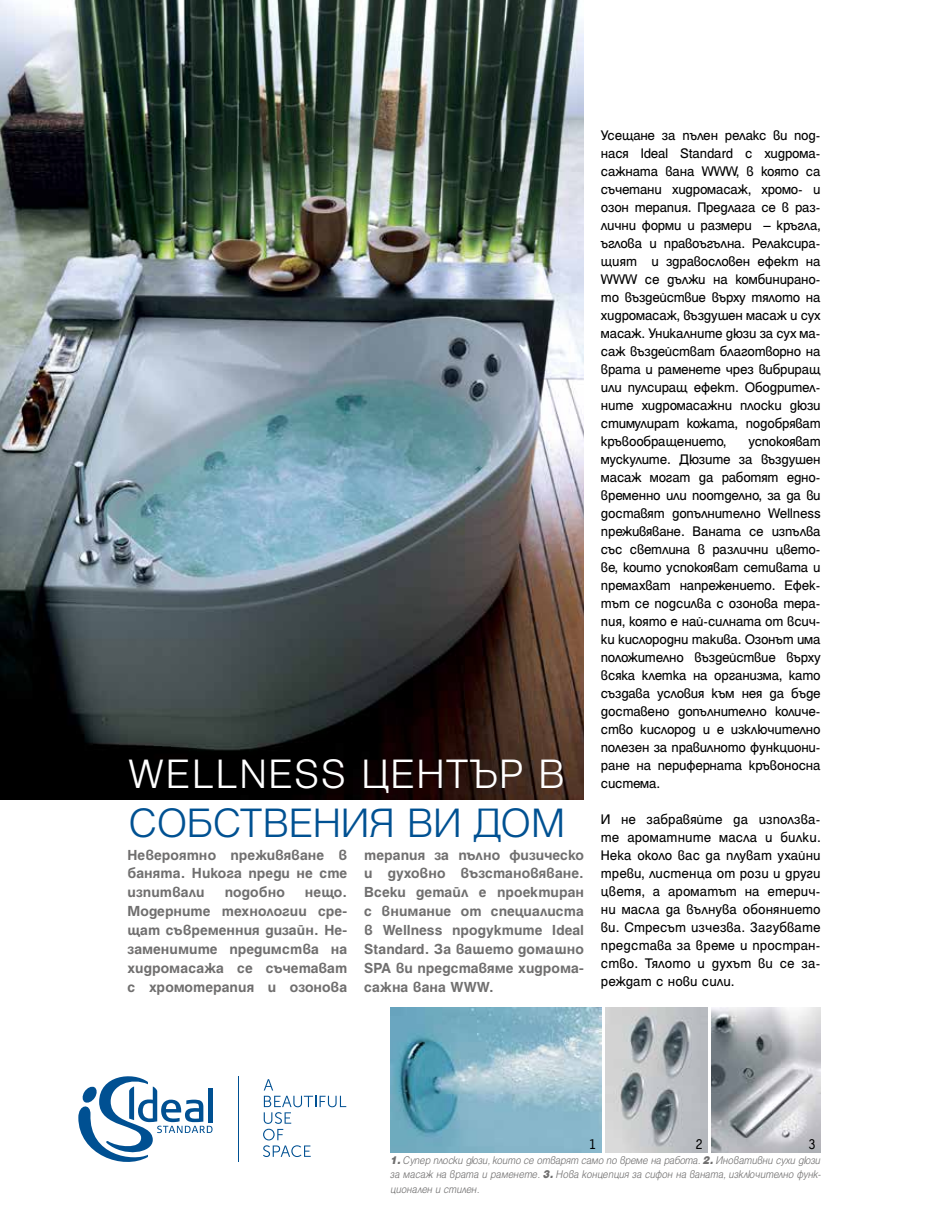
<style>
.page{position:relative;width:934px;height:1232px;background:#fff}
.page>*{position:absolute;margin:0;border:0;box-sizing:border-box;transform-origin:0 0}
.t1{font:300 44.4px "Helen Bg";letter-spacing:.04em;color:#fff}
.t2{font:300 44.4px "Helen Bg";letter-spacing:-.015em;color:#005192}
.t3{font:700 15.75px/18.9px "Helen Bg";letter-spacing:.005em;color:#706f6f;text-align:justify}
.t4{font:15px/18px "Helen Bg";letter-spacing:-.01em;color:#000;text-align:justify}
.t5{font:700 13.5px "Letter Gothic";color:#000}
.t6{font:italic 300 12px/14.4px "Helen Bg";letter-spacing:-.01em;color:#706f6f;text-align:justify;scale:.9 1}
.s1{font-weight:900}
</style>
<div class="page">
<img style="left:0;top:0;width:584px;height:799px">
<svg style="left:78px;top:1076px;width:135px;height:86px"></svg>
<svg style="left:263px;top:1079px;width:83px;height:77px"></svg>
<hr style="left:238px;top:1075px;width:1px;height:86px;background:#005092">
<img style="left:391px;top:1007px;width:210px;height:144px">
<img style="left:605px;top:1007px;width:103px;height:144px">
<img style="left:712px;top:1007px;width:109px;height:144px">
<h1 class="t1" style="left:128px;top:748px;width:438px">WELLNESS ЦЕНТЪР В</h1>
<h1 class="t2" style="left:128px;top:797px;width:438px">СОБСТВЕНИЯ ВИ ДОМ</h1>
<p class="t3" style="left:128px;top:844px;width:221px">Невероятно преживяване в банята. Никога преди не сте изпитвали</p>
<p class="t3" style="left:364px;top:844px;width:221px">терапия за пълно физическо и духовно възстановяване.<br>Всеки детайл е проектиран с внимание от специалиста в Wellness продуктите Ideal Standard. За вашето домашно SPA ви представяме хидрома&shy;сажна вана WWW.</p>
<p class="t3" style="left:225px;top:882px;width:62px">подобно</p>
<p class="t3" style="left:128px;top:882px;width:221px;text-indent:177px">нещо.<br>Модерните технологии сре&shy;щат съвременния дизайн. Не&shy;заменимите предимства на хидромасажа се съчетават с хромотерапия и озонова</p>
<p class="t4" style="left:601px;top:125px;width:221px">Усещане за пълен релакс ви под&shy;нася Ideal Standard с хидрома&shy;сажната вана WWW, в която са съчетани хидромасаж, хромо- и озон терапия. Предлага се в раз&shy;лични форми и размери – кръгла, ъглова и правоъгълна. Релаксира&shy;щият и здравословен ефект на WWW се дължи на комбинирано&shy;то въздействие върху тялото на хидромасаж, въздушен масаж и сух масаж. Уникалните дюзи за сух ма&shy;саж въздействат благотворно на врата и раменете чрез вибриращ или пулсиращ ефект. Ободрител&shy;ните хидромасажни плоски дюзи стимулират кожата, подобряват кръвообращението,</p>
<p class="t4" style="left:601px;top:431px;width:221px;text-indent:147px">успокояват мускулите. Дюзите за въздушен масаж могат да работят едно&shy;временно или поотделно, за да ви доставят допълнително Wellness преживяване. Ваната се изпълва със светлина в различни цвето&shy;ве, които успокояват сетивата и премахват напрежението. Ефек&shy;тът се подсилва с озонова тера&shy;пия, която е най-силната от всич&shy;ки кислородни такива. Озонът има положително въздействие върху всяка клетка на организма, като създава условия към нея да бъде доставено допълнително количе&shy;ство кислород и е изключително полезен за правилното функциони&shy;ране на периферната кръвоносна система.</p>
<p class="t4" style="left:601px;top:809px;width:221px">И не забравяйте да използва&shy;те ароматните масла и билки.<br>Нека около вас да плуват ухайни треви, листенца от рози и други цветя, а ароматът на етерич&shy;ни масла да вълнува обонянието ви. Стресът изчезва. Загубвате представа за време и простран&shy;ство. Тялото и духът ви се за&shy;реждат с нови сили.</p>
<p class="t5" style="left:589px;top:1135px;width:8px">1</p>
<p class="t5" style="left:696px;top:1135px;width:8px">2</p>
<p class="t5" style="left:809px;top:1135px;width:8px">3</p>
<p class="t6" style="left:391px;top:1152px;width:479px"><span class="s1">1.</span> Супер плоски дюзи, които се отварят само по време на работа. <span class="s1">2.</span> Иновативни сухи дюзи за масаж на врата и раменете. <span class="s1">3.</span> Нова концепция за сифон на ваната, изключително функ&shy;ционален и стилен.</p>
</div>
